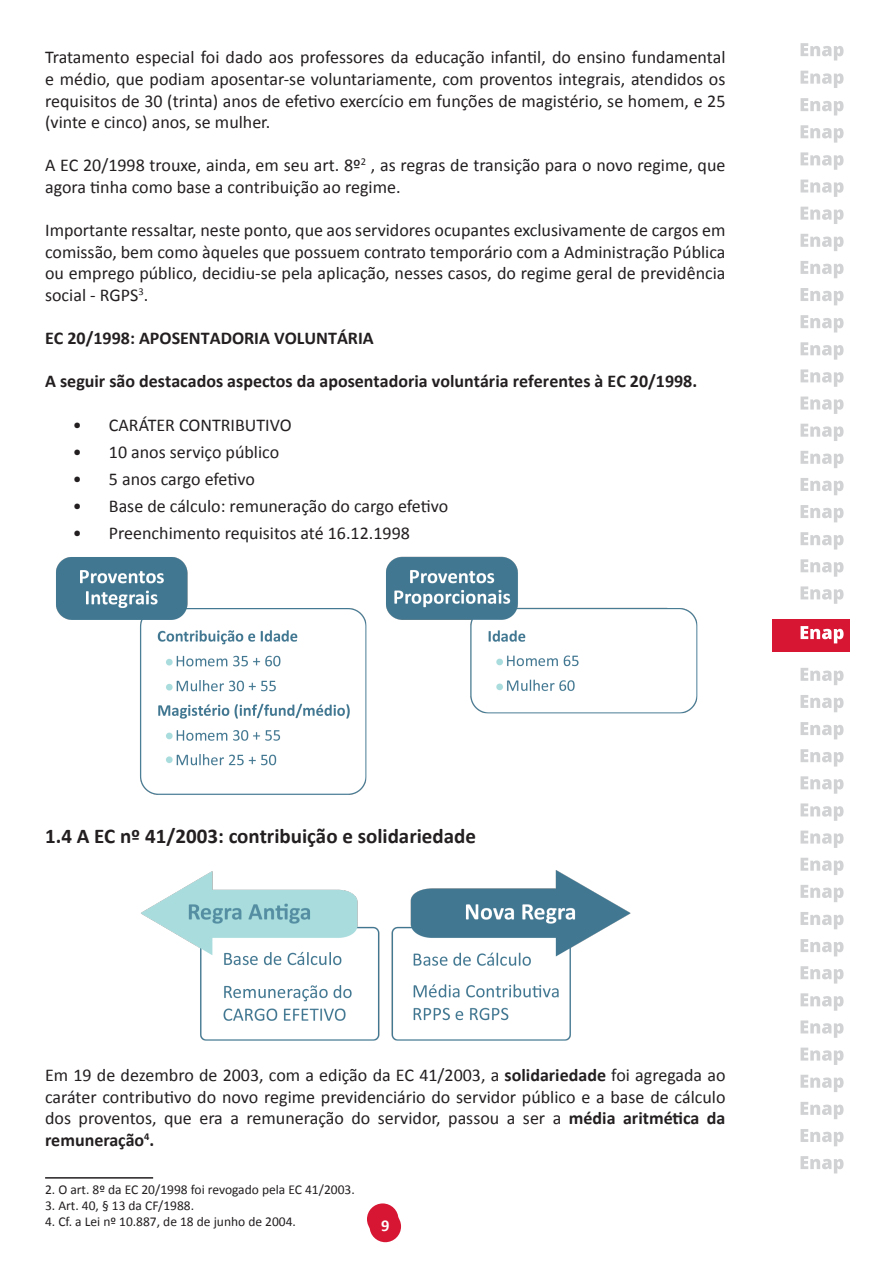
<style>
.page{position:relative;width:893px;height:1263px;background:#fff}
.page>*{position:absolute;margin:0;border:0;box-sizing:border-box;transform-origin:0 0}
.t1{font:700 21px "Calibri";color:#231f20}
.t2{font:18px/21.6px "Calibri";color:#231f20;text-align:justify}
.t3{font:700 18px "Calibri";color:#231f20}
.t4{font:700 16.5px "Calibri";color:#fff}
.t5{font:13.5px "Calibri";color:#231f20}
.s1{font-weight:700}
</style>
<div class="page">
<div style="left:367px;top:1203px;width:31px;height:32px;background:#d71634;border-radius:50%"></div>
<div style="left:772px;top:619px;width:77px;height:32px;background:#d71634"></div>
<svg style="left:801px;top:626px;width:43px;height:17px"></svg>
<svg style="left:801px;top:98px;width:43px;height:17px"></svg>
<svg style="left:801px;top:125px;width:43px;height:18px"></svg>
<svg style="left:801px;top:152px;width:43px;height:18px"></svg>
<svg style="left:801px;top:180px;width:43px;height:17px"></svg>
<svg style="left:801px;top:207px;width:43px;height:17px"></svg>
<svg style="left:801px;top:234px;width:43px;height:17px"></svg>
<svg style="left:801px;top:261px;width:43px;height:17px"></svg>
<svg style="left:801px;top:288px;width:43px;height:17px"></svg>
<svg style="left:801px;top:315px;width:43px;height:17px"></svg>
<svg style="left:801px;top:342px;width:43px;height:18px"></svg>
<svg style="left:801px;top:369px;width:43px;height:18px"></svg>
<svg style="left:801px;top:397px;width:43px;height:17px"></svg>
<svg style="left:801px;top:424px;width:43px;height:17px"></svg>
<svg style="left:801px;top:451px;width:43px;height:17px"></svg>
<svg style="left:801px;top:478px;width:43px;height:17px"></svg>
<svg style="left:801px;top:505px;width:43px;height:17px"></svg>
<svg style="left:801px;top:532px;width:43px;height:17px"></svg>
<svg style="left:801px;top:559px;width:43px;height:18px"></svg>
<svg style="left:801px;top:586px;width:43px;height:18px"></svg>
<svg style="left:801px;top:668px;width:43px;height:17px"></svg>
<svg style="left:801px;top:695px;width:43px;height:17px"></svg>
<svg style="left:801px;top:722px;width:43px;height:17px"></svg>
<svg style="left:801px;top:749px;width:43px;height:17px"></svg>
<svg style="left:801px;top:776px;width:43px;height:18px"></svg>
<svg style="left:801px;top:803px;width:43px;height:18px"></svg>
<svg style="left:801px;top:830px;width:43px;height:18px"></svg>
<svg style="left:801px;top:858px;width:43px;height:17px"></svg>
<svg style="left:801px;top:885px;width:43px;height:17px"></svg>
<svg style="left:801px;top:912px;width:43px;height:17px"></svg>
<svg style="left:801px;top:939px;width:43px;height:17px"></svg>
<svg style="left:801px;top:966px;width:43px;height:17px"></svg>
<svg style="left:801px;top:993px;width:43px;height:18px"></svg>
<svg style="left:801px;top:1020px;width:43px;height:18px"></svg>
<svg style="left:801px;top:1047px;width:43px;height:18px"></svg>
<svg style="left:801px;top:1075px;width:43px;height:17px"></svg>
<svg style="left:801px;top:1102px;width:43px;height:17px"></svg>
<svg style="left:801px;top:1129px;width:43px;height:17px"></svg>
<svg style="left:801px;top:1156px;width:43px;height:17px"></svg>
<svg style="left:801px;top:71px;width:43px;height:17px"></svg>
<svg style="left:801px;top:43px;width:43px;height:18px"></svg>
<div style="left:370px;top:1211px;width:31px;height:31px;background:#d71634;border-radius:50%"></div>
<hr style="left:45px;top:1177px;width:108px;height:1px;background:#231f20">
<img style="left:56px;top:557px;width:311px;height:238px">
<img style="left:386px;top:556px;width:312px;height:158px">
<img style="left:141px;top:870px;width:490px;height:171px">
<p class="t2" style="left:45px;top:47px;width:682px">Tratamento especial foi dado aos professores da educação infantil, do ensino fundamental e médio, que podiam aposentar-se voluntariamente, com proventos integrais, atendidos os requisitos de 30 (trinta) anos de efetivo exercício em funções de magistério, se homem, e 25 (vinte e cinco) anos, se mulher.</p>
<p class="t2" style="left:45px;top:155px;width:682px">A EC 20/1998 trouxe, ainda, em seu art. 8º<sup>2</sup> , as regras de transição para o novo regime, que agora tinha como base a contribuição ao regime.</p>
<p class="t2" style="left:45px;top:219px;width:682px">Importante ressaltar, neste ponto, que aos servidores ocupantes exclusivamente de cargos em comissão, bem como àqueles que possuem contrato temporário com a Administração Pública ou emprego público, decidiu-se pela aplicação, nesses casos, do regime geral de previdência social - RGPS<sup>3</sup>.</p>
<p class="t3" style="left:45px;top:327px;width:330px">EC 20/1998: APOSENTADORIA VOLUNTÁRIA</p>
<p class="t3" style="left:45px;top:370px;width:654px">A seguir são destacados aspectos da aposentadoria voluntária referentes à EC 20/1998.</p>
<p class="t2" style="left:73px;top:414px;width:220px">• CARÁTER CONTRIBUTIVO</p>
<p class="t2" style="left:73px;top:441px;width:208px">• 10 anos serviço público</p>
<p class="t2" style="left:73px;top:468px;width:184px">• 5 anos cargo efetivo</p>
<p class="t2" style="left:73px;top:495px;width:377px">• Base de cálculo: remuneração do cargo efetivo</p>
<p class="t2" style="left:73px;top:522px;width:338px">• Preenchimento requisitos até 16.12.1998</p>
<p class="t1" style="left:45px;top:823px;width:432px">1.4 A EC nº 41/2003: contribuição e solidariedade</p>
<p class="t2" style="left:45px;top:1064px;width:682px">Em 19 de dezembro de 2003, com a edição da EC 41/2003, a <span class="s1">solidariedade</span> foi agregada ao caráter contributivo do novo regime previdenciário do servidor público e a base de cálculo dos proventos, que era a remuneração do servidor, passou a ser a <span class="s1">média aritmética da remuneração</span><sup>4</sup><span class="s1">.</span></p>
<p class="t5" style="left:45px;top:1181px;width:311px">2. O art. 8º da EC 20/1998 foi revogado pela EC 41/2003.</p>
<p class="t5" style="left:45px;top:1197px;width:150px">3. Art. 40, § 13 da CF/1988.</p>
<p class="t5" style="left:45px;top:1213px;width:252px">4. Cf. a Lei nº 10.887, de 18 de junho de 2004.</p>
<p class="t4" style="left:378px;top:1211px;width:12px">99</p>
</div>
